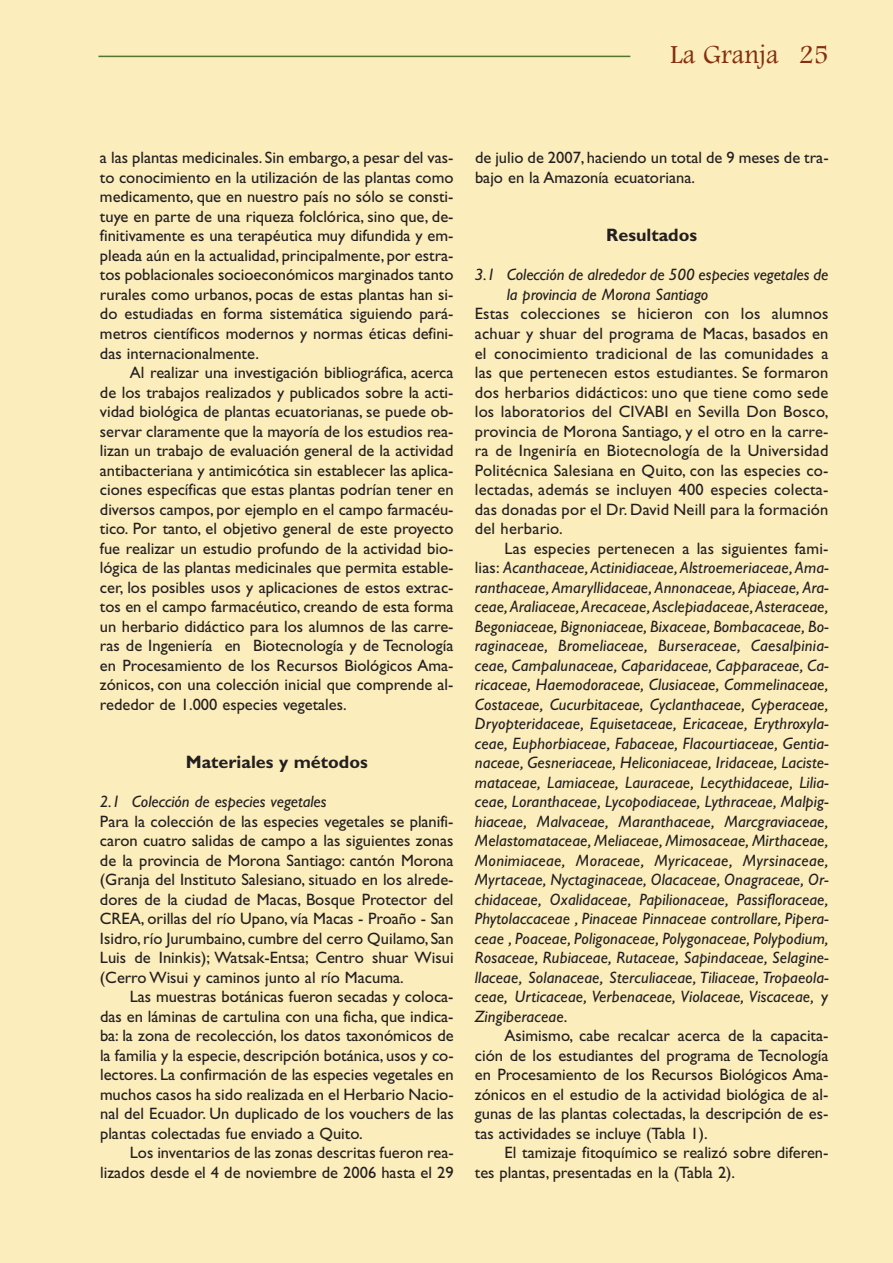
<style>
.page{position:relative;width:893px;height:1263px;background:#fff}
.page>*{position:absolute;margin:0;border:0;box-sizing:border-box;transform-origin:0 0}
.t1{font:27px "Footlight MT Light";color:#852f0e}
.t2{font:700 18px "Gill Sans";color:#231f20}
.t3{font:16.5px/19.5px "Gill Sans";color:#231f20;text-align:justify}
.t4{font:italic 16.5px/19.5px "Gill Sans";color:#231f20}
.s1{font-style:normal}
</style>
<div class="page">
<div style="left:1px;top:0;width:892px;height:1263px;background:#fbedbc"></div>
<hr style="left:98px;top:56px;width:532px;height:1px;background:#51772f">
<hr style="left:0;top:0;width:1px;height:1263px;background:#fbedbc">
<h1 class="t1" style="left:670px;top:45px;width:160px">La Granja 25</h1>
<p class="t3" style="left:100px;top:150px;width:355px">a las plantas medicinales. Sin embargo, a pesar del vas&shy;to conocimiento en la utilización de las plantas como medicamento, que en nuestro país no sólo se consti&shy;tuye en parte de una riqueza folclórica, sino que, de&shy;finitivamente es una terapéutica muy difundida y em&shy;pleada aún en la actualidad, principalmente, por estra&shy;tos poblacionales socioeconómicos marginados tanto rurales como urbanos, pocas de estas plantas han si&shy;do estudiadas en forma sistemática siguiendo pará&shy;metros científicos modernos y normas éticas defini&shy;das internacionalmente.</p>
<p class="t3" style="left:100px;top:364px;width:355px;text-indent:30px">Al realizar una investigación bibliográfica, acerca de los trabajos realizados y publicados sobre la acti&shy;vidad biológica de plantas ecuatorianas, se puede ob&shy;servar claramente que la mayoría de los estudios rea&shy;lizan un trabajo de evaluación general de la actividad antibacteriana y antimicótica sin establecer las aplica&shy;ciones específicas que estas plantas podrían tener en diversos campos, por ejemplo en el campo farmacéu&shy;tico. Por tanto, el objetivo general de este proyecto fue realizar un estudio profundo de la actividad bio&shy;lógica de las plantas medicinales que permita estable&shy;cer, los posibles usos y aplicaciones de estos extrac&shy;tos en el campo farmacéutico, creando de esta forma un herbario didáctico para los alumnos de las carre&shy;ras de Ingeniería en Biotecnología y de Tecnología en Procesamiento de los Recursos Biológicos Ama&shy;zónicos, con una colección inicial que comprende al&shy;rededor de 1.000 especies vegetales.</p>
<p class="t2" style="left:186px;top:755px;width:183px">Materiales y métodos</p>
<p class="t4" style="left:100px;top:793px;width:228px">2.1 Colección de especies vegetales</p>
<p class="t3" style="left:100px;top:813px;width:355px">Para la colección de las especies vegetales se planifi&shy;caron cuatro salidas de campo a las siguientes zonas de la provincia de Morona Santiago: cantón Morona (Granja del Instituto Salesiano, situado en los alrede&shy;dores de la ciudad de Macas, Bosque Protector del CREA, orillas del río Upano, vía Macas - Proaño - San Isidro,río Jurumbaino, cumbre del cerro Quilamo, San Luis de Ininkis); Watsak-Entsa; Centro shuar Wisui (Cerro Wisui y caminos junto al río Macuma.</p>
<p class="t3" style="left:100px;top:988px;width:355px;text-indent:30px">Las muestras botánicas fueron secadas y coloca&shy;das en láminas de cartulina con una ficha, que indica&shy;ba: la zona de recolección, los datos taxonómicos de la familia y la especie, descripción botánica, usos y co&shy;lectores. La confirmación de las especies vegetales en muchos casos ha sido realizada en el Herbario Nacio&shy;nal del Ecuador. Un duplicado de los vouchers de las plantas colectadas fue enviado a Quito.</p>
<p class="t3" style="left:100px;top:1144px;width:355px;text-align:right">Los inventarios de las zonas descritas fueron rea&shy;lizados desde el 4 de noviembre de 2006 hasta el 29</p>
<p class="t3" style="left:475px;top:150px;width:355px">de julio de 2007, haciendo un total de 9 meses de tra&shy;bajo en la Amazonía ecuatoriana.</p>
<p class="t2" style="left:606px;top:229px;width:92px">Resultados</p>
<p class="t4" style="left:507px;top:267px;width:323px;text-indent:-32px">3.1 Colección de alrededor de 500 especies vegetales de la provincia de Morona Santiago</p>
<p class="t3" style="left:475px;top:306px;width:355px">Estas colecciones se hicieron con los alumnos achuar y shuar del programa de Macas, basados en el conocimiento tradicional de las comunidades a las que pertenecen estos estudiantes. Se formaron dos herbarios didácticos: uno que tiene como sede los laboratorios del CIVABI en Sevilla Don Bosco, provincia de Morona Santiago, y el otro en la carre&shy;ra de Ingeniría en Biotecnología de la Universidad Politécnica Salesiana en Quito, con las especies co&shy;lectadas, además se incluyen 400 especies colecta&shy;das donadas por el Dr. David Neill para la formación del herbario.</p>
<p class="t4" style="left:475px;top:540px;width:355px;text-align:justify;text-indent:30px"><span class="s1">Las especies pertenecen a las siguientes fami&shy;lias:</span> Acanthaceae, Actinidiaceae, Alstroemeriaceae, Ama&shy;ranthaceae, Amaryllidaceae, Annonaceae, Apiaceae, Ara&shy;ceae, Araliaceae, Arecaceae, Asclepiadaceae, Asteraceae, Begoniaceae, Bignoniaceae, Bixaceae, Bombacaceae, Bo&shy;raginaceae, Bromeliaceae, Burseraceae, Caesalpinia&shy;ceae, Campalunaceae, Caparidaceae, Capparaceae, Ca&shy;ricaceae, Haemodoraceae, Clusiaceae, Commelinaceae, Costaceae, Cucurbitaceae, Cyclanthaceae, Cyperaceae, Dryopteridaceae, Equisetaceae, Ericaceae, Erythroxyla&shy;ceae, Euphorbiaceae, Fabaceae, Flacourtiaceae, Gentia&shy;naceae, Gesneriaceae, Heliconiaceae, Iridaceae, Laciste&shy;mataceae, Lamiaceae, Lauraceae, Lecythidaceae, Lilia&shy;ceae, Loranthaceae, Lycopodiaceae, Lythraceae, Malpig&shy;hiaceae, Malvaceae, Maranthaceae, Marcgraviaceae, Melastomataceae, Meliaceae, Mimosaceae, Mirthaceae, Monimiaceae, Moraceae, Myricaceae, Myrsinaceae, Myrtaceae, Nyctaginaceae, Olacaceae, Onagraceae, Or&shy;chidaceae, Oxalidaceae, Papilionaceae, Passifloraceae, Phytolaccaceae , Pinaceae Pinnaceae controllare, Pipera&shy;ceae , Poaceae, Poligonaceae, Polygonaceae, Polypodium, Rosaceae, Rubiaceae, Rutaceae, Sapindaceae, Selagine&shy;llaceae, Solanaceae, Sterculiaceae, Tiliaceae, Tropaeola&shy;ceae, Urticaceae, Verbenaceae, Violaceae, Viscaceae, <span class="s1">y </span>Zingiberaceae<span class="s1">.</span></p>
<p class="t3" style="left:475px;top:1027px;width:355px;text-indent:30px">Asimismo, cabe recalcar acerca de la capacita&shy;ción de los estudiantes del programa de Tecnología en Procesamiento de los Recursos Biológicos Ama&shy;zónicos en el estudio de la actividad biológica de al&shy;gunas de las plantas colectadas, la descripción de es&shy;tas actividades se incluye (Tabla 1).</p>
<p class="t3" style="left:475px;top:1144px;width:355px;text-indent:30px">El tamizaje fitoquímico se realizó sobre diferen&shy;tes plantas, presentadas en la (Tabla 2).</p>
</div>
